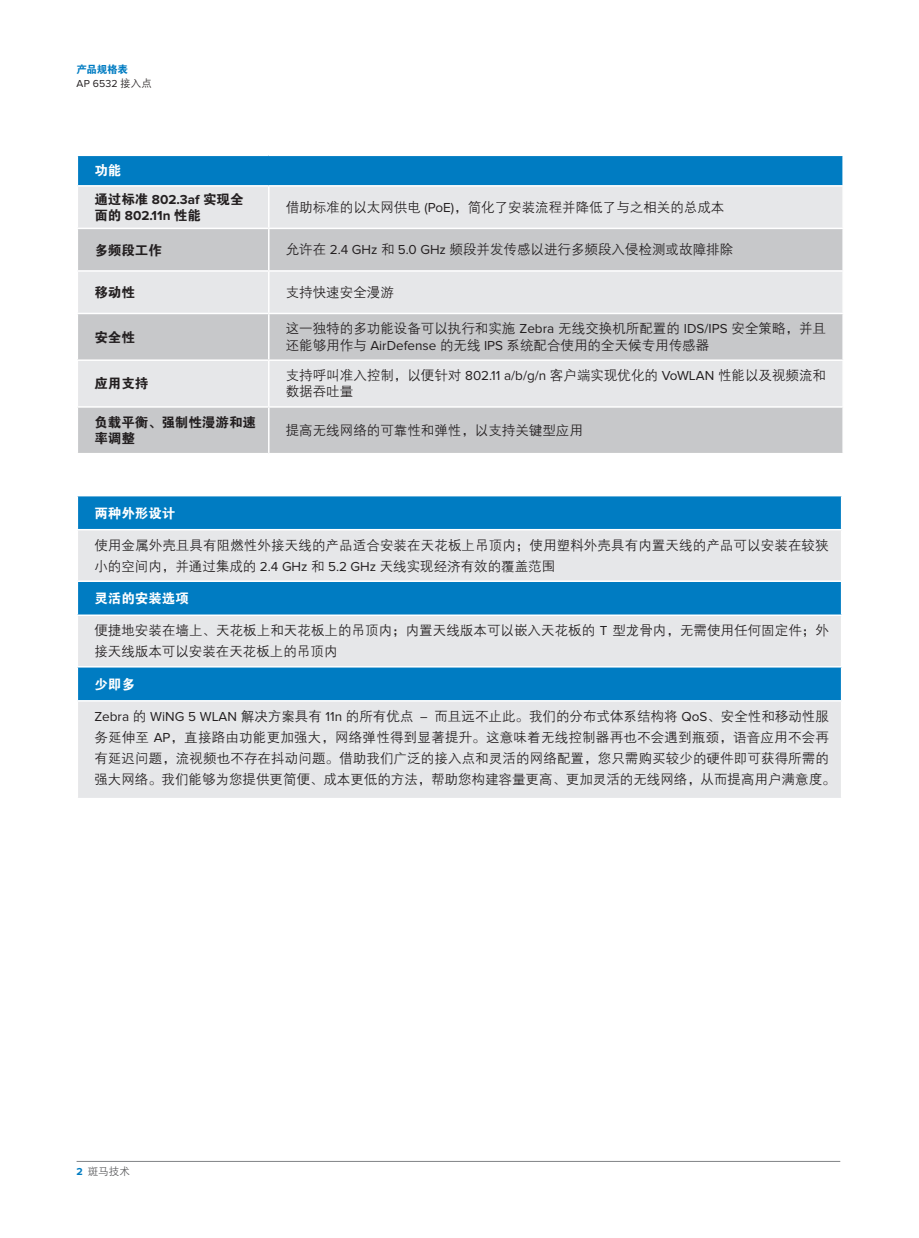
<style>
.page{position:relative;width:919px;height:1238px;background:#fff}
.page>*{position:absolute;margin:0;border:0;box-sizing:border-box;transform-origin:0 0}
.t1{font:13.5px/21px "FZZDXJW GB1 0";color:#231f20}
.t2{font:13.5px/28.3px "FZDHTJW GB1 0";color:#231f20}
.t3{font:13.5px "FZDHTJW GB1 0";color:#fff}
.t4{font:700 13.5px "Proxima Nova";color:#231f20}
.t5{font:10.5px "Proxima Nova";letter-spacing:.02em;color:#231f20}
.t6{font:10.5px "FZDHTJW GB1 0";letter-spacing:-.025em;color:#007cc2}
.t7{font:10.5px "FZZDXJW GB1 0";color:#57585a}
.s1{font-family:"FZZDXJW GB1 0"}
.s2{color:#fff}
.s3{font-family:"Proxima Nova";font-weight:700}
.s4{font-family:"FZDHTJW GB1 0";font-weight:400}
.s5{font-family:"Proxima Nova"}
.s6{font-family:"Proxima Nova";font-weight:700;color:#007cc2}
</style>
<div class="page">
<hr style="left:77px;top:1160px;width:763px;height:1px;background:#808285">
<div style="left:77px;top:155px;width:766px;height:31px;background:#007cc2"></div>
<div style="left:78px;top:187px;width:764px;height:41px;background:#e6e7e9"></div>
<svg style="left:78px;top:229px;width:764px;height:224px;background:#d3d4d6"></svg>
<hr style="left:77px;top:154px;width:192px;height:2px;background:#fff">
<svg style="left:77px;top:156px;width:1px;height:29px"></svg>
<hr style="left:269px;top:154px;width:574px;height:2px;background:#fff">
<svg style="left:842px;top:156px;width:1px;height:29px"></svg>
<hr style="left:77px;top:185px;width:192px;height:1px;background:#fff">
<hr style="left:269px;top:185px;width:574px;height:1px;background:#fff">
<hr style="left:268px;top:186px;width:1px;height:42px;background:#fff">
<hr style="left:268px;top:229px;width:1px;height:41px;background:#fff">
<hr style="left:77px;top:270px;width:192px;height:2px;background:#fff">
<hr style="left:269px;top:270px;width:574px;height:2px;background:#fff">
<hr style="left:268px;top:272px;width:1px;height:41px;background:#fff">
<hr style="left:77px;top:313px;width:192px;height:1px;background:#fff">
<hr style="left:269px;top:313px;width:574px;height:1px;background:#fff">
<hr style="left:268px;top:314px;width:1px;height:45px;background:#fff">
<hr style="left:77px;top:359px;width:192px;height:2px;background:#fff">
<hr style="left:269px;top:359px;width:574px;height:2px;background:#fff">
<hr style="left:268px;top:361px;width:1px;height:45px;background:#fff">
<hr style="left:77px;top:406px;width:192px;height:1px;background:#fff">
<hr style="left:269px;top:406px;width:574px;height:1px;background:#fff">
<hr style="left:268px;top:407px;width:1px;height:46px;background:#fff">
<div style="left:78px;top:496px;width:762px;height:33px;background:#007cc2"></div>
<svg style="left:78px;top:530px;width:762px;height:267px;background:#adccdf"></svg>
<hr style="left:77px;top:580px;width:765px;height:2px;background:#fff">
<hr style="left:77px;top:614px;width:765px;height:2px;background:#fff">
<hr style="left:77px;top:666px;width:765px;height:1px;background:#fff">
<hr style="left:77px;top:700px;width:765px;height:1px;background:#fff">
<p class="t6" style="left:77px;top:63px;width:53px">产品规格表</p>
<p class="t5" style="left:77px;top:78px;width:77px">AP 6532 <span class="s1">接入点</span></p>
<p class="t2" style="left:94px;top:157px;width:151px"><span class="s2">功能<br></span>通过标准 <span class="s3">802.3af</span> 实现全</p>
<p class="t4" style="left:94px;top:208px;width:108px"><span class="s4">面的</span> 802.11n <span class="s4">性能</span></p>
<p class="t1" style="left:286px;top:197px;width:440px">借助标准的以太网供电 <span class="s5">(PoE)</span>，简化了安装流程并降低了与之相关的总成本</p>
<p class="t2" style="left:94px;top:236px;width:69px">多频段工作</p>
<p class="t1" style="left:286px;top:239px;width:449px">允许在 <span class="s5">2.4 GHz</span> 和 <span class="s5">5.0 GHz</span> 频段并发传感以进行多频段入侵检测或故障排除</p>
<p class="t2" style="left:94px;top:278px;width:42px">移动性</p>
<p class="t1" style="left:286px;top:282px;width:109px">支持快速安全漫游</p>
<p class="t2" style="left:94px;top:323px;width:42px">安全性</p>
<p class="t1" style="left:286px;top:321px;width:542px;line-height:16.2px">这一独特的多功能设备可以执行和实施 <span class="s5">Zebra</span> 无线交换机所配置的 <span class="s5">IDS/IPS</span> 安全策略，并且还能够用作与 <span class="s5">AirDefense</span> 的无线 <span class="s5">IPS</span> 系统配合使用的全天候专用传感器</p>
<p class="t2" style="left:94px;top:370px;width:55px">应用支持</p>
<p class="t1" style="left:286px;top:368px;width:541px;line-height:16.2px">支持呼叫准入控制，以便针对 <span class="s5">802.11 a/b/g/n</span> 客户端实现优化的 <span class="s5">VoWLAN</span> 性能以及视频流和数据吞吐量</p>
<p class="t2" style="left:94px;top:414px;width:163px;line-height:16.2px">负载平衡、强制性漫游和速率调整</p>
<p class="t1" style="left:286px;top:420px;width:298px">提高无线网络的可靠性和弹性，以支持关键型应用</p>
<p class="t3" style="left:94px;top:505px;width:82px">两种外形设计</p>
<p class="t1" style="left:94px;top:535px;width:735px">使用金属外壳且具有阻燃性外接天线的产品适合安装在天花板上吊顶内；使用塑料外壳具有内置天线的产品可以安装在较狭小的空间内，并通过集成的 <span class="s5">2.4 GHz</span> 和 <span class="s5">5.2 GHz</span> 天线实现经济有效的覆盖范围</p>
<p class="t3" style="left:94px;top:591px;width:96px">灵活的安装选项</p>
<p class="t1" style="left:94px;top:620px;width:736px">便捷地安装在墙上、天花板上和天花板上的吊顶内；内置天线版本可以嵌入天花板的 <span class="s5">T</span> 型龙骨内，无需使用任何固定件；外接天线版本可以安装在天花板上的吊顶内</p>
<p class="t3" style="left:94px;top:676px;width:42px">少即多</p>
<p class="t1" style="left:94px;top:706px;width:742px"><span class="s5">Zebra</span> 的 <span class="s5">WiNG 5 WLAN</span> 解决方案具有 <span class="s5">11n</span> 的所有优点－而且远不止此。我们的分布式体系结构将 <span class="s5">QoS</span>、安全性和移动性服务延伸至 <span class="s5">AP</span>，直接路由功能更加强大，网络弹性得到显著提升。这意味着无线控制器再也不会遇到瓶颈，语音应用不会再有延迟问题，流视频也不存在抖动问题。借助我们广泛的接入点和灵活的网络配置，您只需购买较少的硬件即可获得所需的强大网络。我们能够为您提供更简便、成本更低的方法，帮助您构建容量更高、更加灵活的无线网络，从而提高用户满意度。</p>
<p class="t7" style="left:77px;top:1165px;width:55px"><span class="s6">2</span> 斑马技术</p>
</div>
